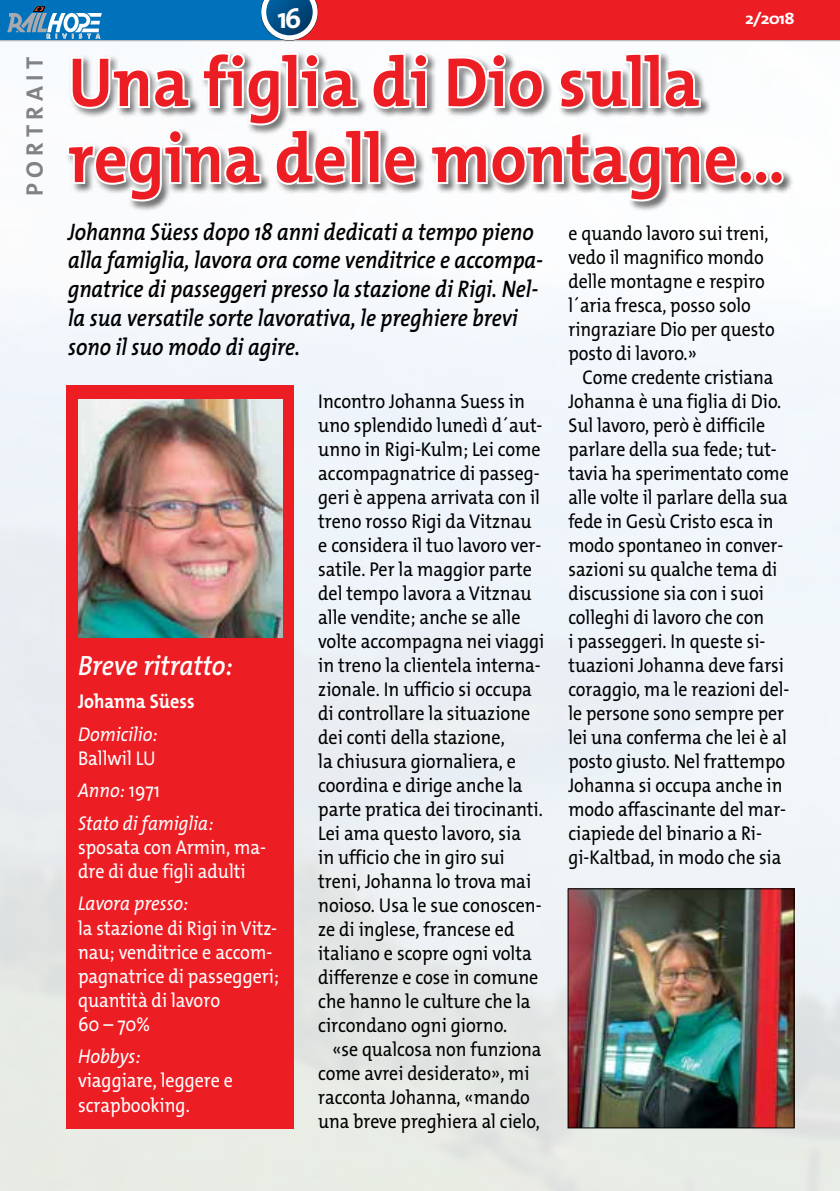
<style>
.page{position:relative;width:840px;height:1191px;background:#fff}
.page>*{position:absolute;margin:0;border:0;box-sizing:border-box;transform-origin:0 0}
.t1{font:700 70px/76px "The Mix Os F";color:#ed1d24;scale:.94 1}
.t2{font:700 28.4px "The Mix Os F";color:#fff}
.t3{font:italic 600 28px "The Mix Os F";color:#fff;scale:.9 1}
.t4{font:italic 600 24px/28.8px "The Mix Os F";color:#000;scale:.87 1}
.t5{font:700 24px "The Mix Os F";letter-spacing:.22em;color:#808285}
.t6{font:20px/24px "The Mix Os F";color:#000;scale:.89 1}
.t7{font:20px/24px "The Mix Os F";color:#000;scale:.9 1}
.t8{font:20px/24px "The Mix Os F";color:#fff;scale:.9 1}
.t9{font:italic 20px/32.6px "The Mix Os F";color:#fff;scale:.9 1}
.t10{font:700 20px "The Mix Os F";color:#fff;scale:.9 1}
.t11{font:700 16px "The Mix Os F";color:#fff;scale:1.15 1}
.t12{font:700 6px "The Mix Os F";letter-spacing:.9em;color:#a7a9ac}
.s1{font-style:normal}
</style>
<div class="page">
<img style="left:0;top:41px;width:839px;height:1150px">
<img style="left:569px;top:890px;width:223px;height:236px">
<div style="left:567px;top:888px;width:227px;height:240px;border:1px solid #000"></div>
<div style="left:67px;top:385px;width:226px;height:743px;background:#ed1d24"></div>
<img style="left:78px;top:399px;width:204px;height:238px">
<div style="left:55px;top:40px;width:740px;height:174px;background:#fff"></div>
<svg style="left:67px;top:51px;width:718px;height:152px"></svg>
<hr style="left:0;top:40px;width:839px;height:1px;background:#a7a9ac">
<div style="left:0;top:0;width:839px;height:40px;background:#ed1d24"></div>
<div style="left:0;top:0;width:290px;height:40px;background:#0072bc"></div>
<svg style="left:261px;top:0;width:57px;height:41px;background:#4e749a"></svg>
<svg style="left:7px;top:6px;width:95px;height:33px"></svg>
<p class="t12" style="left:47px;top:32px;width:55px">RIVISTA</p>
<h2 class="t2" style="left:277px;top:0;width:26px">16</h2>
<p class="t11" style="left:744px;top:8px;width:44px">2/2018</p>
<p class="t5" style="left:19px;top:196px;width:140px;rotate:-90deg">PORTRAIT</p>
<h1 class="t1" style="left:68px;top:45px;width:763px">Una figlia di Dio sulla regina delle montagne…</h1>
<p class="t4" style="left:68px;top:217px;width:547px">Johanna Süess dopo 18 anni dedicati a tempo pieno alla famiglia, lavora ora come venditrice e accompa&shy;gnatrice di passeggeri presso la stazione di Rigi. Nel&shy;la sua versatile sorte lavorativa, le preghiere brevi sono il suo modo di agire.</p>
<h3 class="t3" style="left:78px;top:648px;width:173px">Breve ritratto:</h3>
<p class="t10" style="left:78px;top:688px;width:131px">Johanna Süess</p>
<p class="t9" style="left:78px;top:717px;width:90px">Domicilio:</p>
<p class="t9" style="left:78px;top:741px;width:152px"><span class="s1">Ballwil LU<br></span>Anno: <span class="s1">1971<br></span>Stato di famiglia:</p>
<p class="t8" style="left:78px;top:835px;width:210px">sposata con Armin, ma&shy;dre di due figli adulti</p>
<p class="t9" style="left:78px;top:887px;width:124px">Lavora presso:</p>
<p class="t8" style="left:78px;top:916px;width:225px">la stazione di Rigi in Vitz&shy;nau; venditrice e accom&shy;pagnatrice di passeggeri; quantità di lavoro<br>60 – 70%</p>
<p class="t9" style="left:78px;top:1040px;width:71px">Hobbys:</p>
<p class="t8" style="left:78px;top:1068px;width:173px">viaggiare, leggere e scrapbooking.</p>
<p class="t7" style="left:318px;top:389px;width:252px">Incontro Johanna Suess in uno splendido lunedì d´aut&shy;unno in Rigi-Kulm; Lei come accompagnatrice di passeg&shy;geri è appena arrivata con il treno rosso Rigi da Vitznau e considera il tuo lavoro ver&shy;satile. Per la maggior parte del tempo lavora a Vitznau alle vendite; anche se alle volte accompagna nei viaggi in treno la clientela interna&shy;zionale. In ufficio si occupa di controllare la situazione dei conti della stazione,<br>la chiusura giornaliera, e coordina e dirige anche la parte pratica dei tirocinanti.<br>Lei ama questo lavoro, sia<br>in ufficio che in giro sui treni, Johanna lo trova mai noioso. Usa le sue conoscen&shy;ze di inglese, francese ed italiano e scopre ogni volta differenze e cose in comune che hanno le culture che la circondano ogni giorno.</p>
<p class="t6" style="left:318px;top:1037px;width:252px;text-indent:14px">«se qualcosa non funziona come avrei desiderato», mi racconta Johanna, «mando una breve preghiera al cielo,</p>
<p class="t6" style="left:568px;top:221px;width:233px">e quando lavoro sui treni, vedo il magnifico mondo delle montagne e respiro l´aria fresca, posso solo ringraziare Dio per questo posto di lavoro.»</p>
<p class="t6" style="left:568px;top:365px;width:250px;text-indent:14px">Come credente cristiana<br>Johanna è una figlia di Dio.<br>Sul lavoro, però è difficile parlare della sua fede; tut&shy;tavia ha sperimentato come alle volte il parlare della sua fede in Gesù Cristo esca in modo spontaneo in conver&shy;sazioni su qualche tema di discussione sia con i suoi colleghi di lavoro che con<br>i passeggeri. In queste si&shy;tuazioni Johanna deve farsi coraggio, ma le reazioni del&shy;le persone sono sempre per lei una conferma che lei è al posto giusto. Nel frattempo<br>Johanna si occupa anche in modo affascinante del mar&shy;ciapiede del binario a Ri&shy;gi-Kaltbad, in modo che sia</p>
</div>
